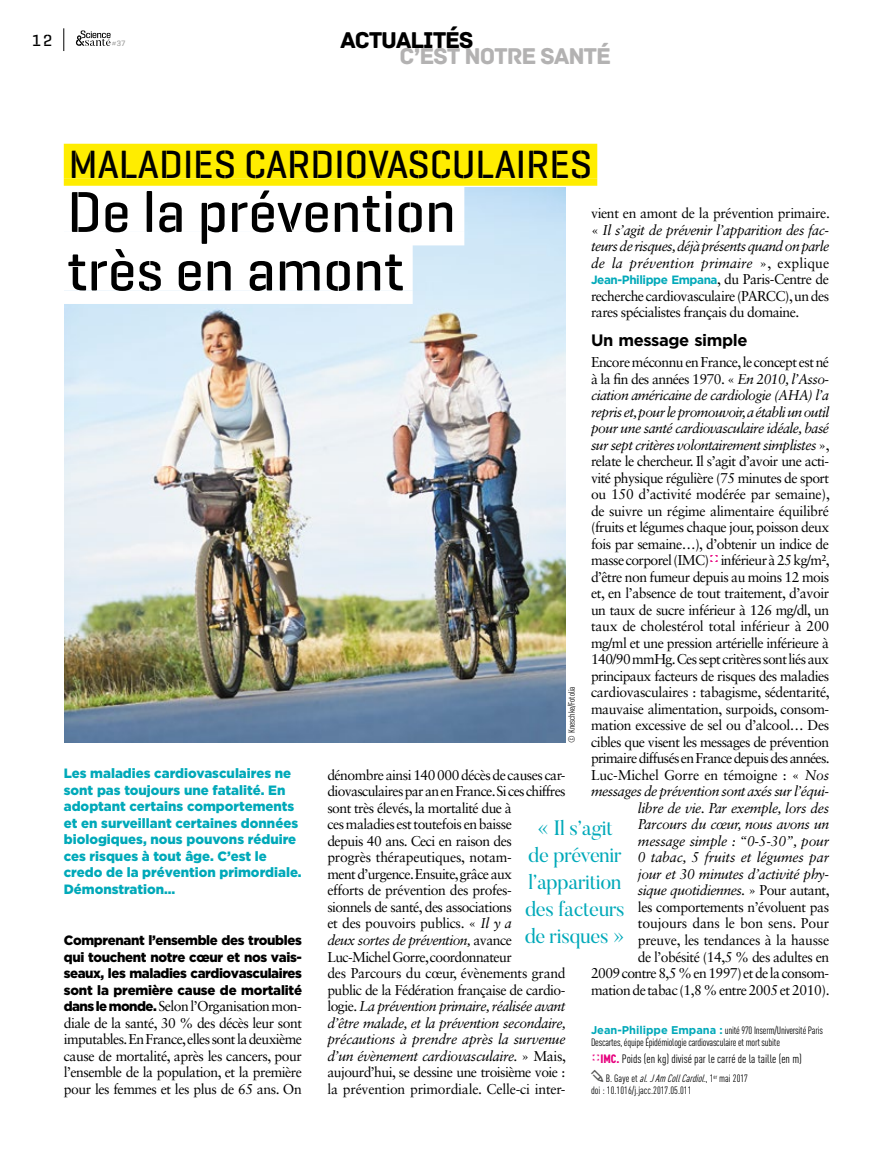
<style>
.page{position:relative;width:893px;height:1149px;background:#fff}
.page>*{position:absolute;margin:0;border:0;box-sizing:border-box;transform-origin:0 0}
.t1{font:500 58.5px/58.5px "Geogrotesque Stencil A";color:#000}
.t2{font:500 40.2px "Geogrotesque Stencil A";color:#000}
.t3{font:24px "Archive";letter-spacing:-.05em;color:#b3b2b2}
.t4{font:24px "Archive";letter-spacing:-.05em;color:#000}
.t5{font:20.7px/27px "Butler";letter-spacing:-.015em;color:#00a9b9;text-align:center}
.t6{font:700 16.5px "Gotham";letter-spacing:-.025em;color:#000}
.t7{font:500 16.5px "Geogrotesque Stencil A";color:#000}
.t8{font:14.25px/16.5px "Sabon LT Std";letter-spacing:-.04em;color:#000}
.t9{font:italic 14.25px/16.5px "Sabon LT Std";letter-spacing:-.045em;color:#000;text-align:justify}
.t10{font:900 13.5px/16.5px "Gotham";color:#00a9b9}
.t11{font:900 13.5px/16.5px "Gotham";letter-spacing:-.015em;color:#000;text-align:justify}
.t12{font:condensed 12px "DINOT";color:#000}
.t13{font:700 12px "Gotham";letter-spacing:-.035em;color:#00a9b9}
.t14{font:condensed 10.5px/12px "DINOT";letter-spacing:-.02em;color:#000}
.t15{font:condensed 10.5px/11.2px "DINOT";color:#000}
.t16{font:condensed 9px "DINOT";color:#000}
.t17{font:500 7.95px "Geogrotesque Stencil A";color:#9d9d9c}
.s1{font-style:normal}
.s2{font-family:"Sabon LT Std";font-weight:400;font-size:14.25px;color:#000}
.s3{font-style:italic}
.s4{color:#e6007d}
.s5{font-family:"Gotham";font-weight:900;font-size:13.5px}
.s6{font-family:"Gotham";font-weight:700;font-stretch:normal;font-size:11.25px;color:#00a9b9}
.s7{font-weight:900;color:#e6007d}
</style>
<div class="page">
<img style="left:64px;top:187px;width:502px;height:555px">
<div style="left:59px;top:185px;width:405px;height:47px;background:#fff"></div>
<div style="left:59px;top:232px;width:405px;height:13px;background:#fff"></div>
<div style="left:59px;top:244px;width:354px;height:46px;background:#fff"></div>
<div style="left:59px;top:290px;width:354px;height:14px;background:#fff"></div>
<div style="left:64px;top:144px;width:533px;height:34px;background:#ffed00"></div>
<div style="left:64px;top:178px;width:533px;height:8px;background:#ffed00"></div>
<svg style="left:63px;top:28px;width:1px;height:23px"></svg>
<svg style="left:76px;top:30px;width:35px;height:16px"></svg>
<p class="t7" style="left:32px;top:30px;width:21px">12</p>
<p class="t17" style="left:112px;top:38px;width:16px">#37</p>
<h3 class="t4" style="left:340px;top:26px;width:135px">ACTUALITÉS</h3>
<h3 class="t3" style="left:399px;top:42px;width:213px">C’EST NOTRE SANTÉ</h3>
<h2 class="t2" style="left:69px;top:139px;width:525px">MALADIES CARDIOVASCULAIRES</h2>
<h1 class="t1" style="left:67px;top:181px;width:390px">De la prévention très en amont</h1>
<p class="t9" style="left:591px;top:205px;width:240px"><span class="s1">vient en amont de la prévention primaire. «</span> Il s’agit de prévenir l’apparition des fac&shy;teurs de risques, déjà présents quand on parle de la prévention primaire <span class="s1">», explique</span></p>
<p class="t13" style="left:591px;top:273px;width:240px">Jean-Philippe Empana<span class="s2">, du Paris-Centre de</span></p>
<p class="t8" style="left:591px;top:287px;width:240px">recherche cardiovasculaire (PARCC), un des rares spécialistes français du domaine.</p>
<p class="t6" style="left:591px;top:330px;width:158px">Un message simple</p>
<p class="t8" style="left:591px;top:353px;width:240px;text-align:right">Encore méconnu en France, le concept est né à la fin des années 1970. « <span class="s3">En 2010, l’Asso&shy;ciation américaine de cardiologie (AHA) l’a repris et, pour le promouvoir, a établi un outil pour une santé cardiovasculaire idéale, basé sur sept critères volontairement simplistes</span> », relate le chercheur. Il s’agit d’avoir une acti&shy;vité physique régulière (75 minutes de sport ou 150 d’activité modérée par semaine), de suivre un régime alimentaire équilibré (fruits et légumes chaque jour, poisson deux fois par semaine…), d’obtenir un indice de masse corporel (IMC)<span class="s4">✓</span> inférieur à 25 kg/m², d’être non fumeur depuis au moins 12 mois et, en l’absence de tout traitement, d’avoir un taux de sucre inférieur à 126 mg/dl, un taux de cholestérol total inférieur à 200 mg/ml et une pression artérielle inférieure à 140/90 mmHg. Ces sept critères sont liés aux principaux facteurs de risques des maladies cardiovasculaires : tabagisme, sédentarité, mauvaise alimentation, surpoids, consom&shy;mation excessive de sel ou d’alcool… Des cibles que visent les messages de prévention primaire diffusés en France depuis des années.<br>Luc-Michel Gorre en témoigne : « <span class="s3">Nos messages de prévention sont axés sur l’équi&shy;libre de vie. Par exemple, lors des Parcours du cœur, nous avons un message simple : “0-5-30”, pour<br>0 tabac, 5 fruits et légumes par<br>jour et 30 minutes d’activité phy-<br>sique quotidiennes.</span> » Pour autant,<br>les comportements n’évoluent pas toujours dans le bon sens. Pour<br>preuve, les tendances à la hausse<br>de l’obésité (14,5 % des adultes en<br>2009 contre 8,5 % en 1997) et de la consom&shy;mation de tabac (1,8 % entre 2005 et 2010).</p>
<p class="t16" style="left:567px;top:742px;width:58px;rotate:-90deg">© Kneschke/Fotolia</p>
<p class="t10" style="left:64px;top:764px;width:239px">Les maladies cardiovasculaires ne sont pas toujours une fatalité. En adoptant certains comportements et en surveillant certaines données biologiques, nous pouvons réduire ces risques à tout âge. C’est le credo de la prévention primordiale.<br>Démonstration…</p>
<p class="t8" style="left:327px;top:766px;width:240px">dénombre ainsi 140 000 décès de causes car&shy;diovasculaires par an en France. Si ces chiffres sont très élevés, la mortalité due à<br>ces maladies est toutefois en baisse<br>depuis 40 ans. Ceci en raison des<br>progrès thérapeutiques, notam-<br>ment d’urgence. Ensuite, grâce aux<br>efforts de prévention des profes-<br>sionnels de santé, des associations<br>et des pouvoirs publics. « <span class="s3">Il y a<br>deux sortes de prévention,</span> avance Luc-Michel Gorre, coordonnateur<br>des Parcours du cœur, évènements grand public de la Fédération française de cardio&shy;logie. <span class="s3">La prévention primaire, réalisée avant d’être malade, et la prévention secondaire, précautions à prendre après la survenue d’un évènement cardiovasculaire.</span> » Mais, aujourd’hui, se dessine une troisième voie : la prévention primordiale. Celle-ci inter-</p>
<h3 class="t5" style="left:525px;top:813px;width:102px">« Il s’agit de prévenir l’apparition des facteurs de risques »</h3>
<p class="t11" style="left:64px;top:931px;width:240px">Comprenant l’ensemble des troubles qui touchent notre cœur et nos vais&shy;seaux, les maladies cardiovasculaires sont la première cause de mortalité</p>
<p class="t8" style="left:64px;top:997px;width:240px;text-align:justify"><span class="s5">dans le monde.</span> Selon l’Organisation mon&shy;diale de la santé, 30 % des décès leur sont imputables. En France, elles sont la deuxième cause de mortalité, après les cancers, pour l’ensemble de la population, et la première pour les femmes et les plus de 65 ans. On</p>
<p class="t14" style="left:591px;top:1023px;width:233px"><span class="s6">Jean-Philippe Empana :</span> unité 970 Inserm/Université Paris<br>Descartes, équipe Épidémiologie cardiovasculaire et mort subite</p>
<p class="t12" style="left:591px;top:1050px;width:212px"><span class="s4">✓</span><span class="s7">IMC.</span> Poids (en kg) divisé par le carré de la taille (en m)</p>
<p class="t15" style="left:591px;top:1072px;width:158px;text-indent:15px">B . G a y e e t <span class="s3">al.JAmCollCardiol.</span>, 1 <sup>e</sup> <sup>r</sup> m a i 2 0 1 7 doi : 10.1016/j.jacc.2017.05.011</p>
</div>
